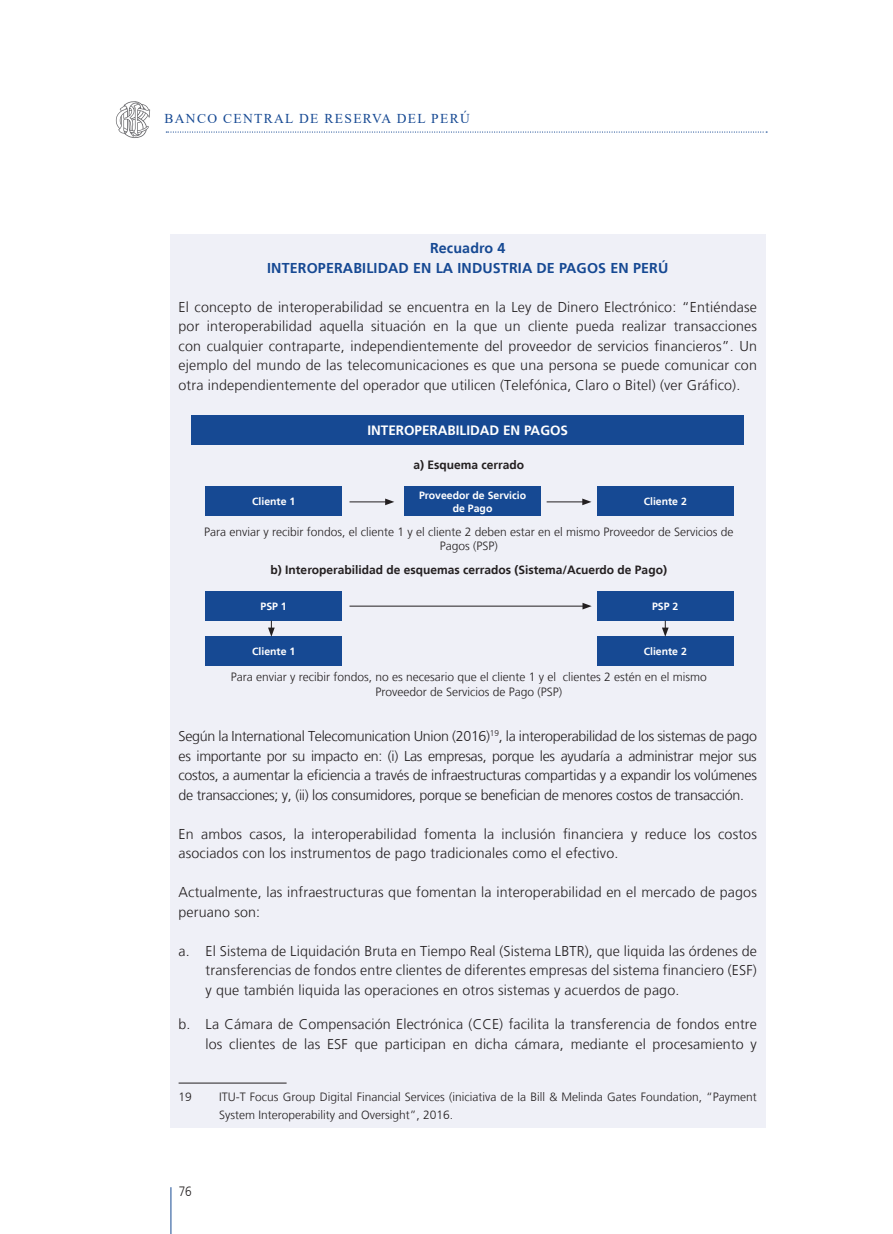
<style>
.page{position:relative;width:893px;height:1234px;background:#fff}
.page>*{position:absolute;margin:0;border:0;box-sizing:border-box;transform-origin:0 0}
.t1{font:300 14.25px/19.5px "Frutiger LT";letter-spacing:.01em;color:#231f20;text-align:justify}
.t2{font:700 14.25px/19.5px "Frutiger LT";letter-spacing:.01em;color:#164993;text-align:center}
.t3{font:13.5px "Times New Roman";letter-spacing:.1em;color:#164993}
.t4{font:700 13.5px "Frutiger LT";color:#fff}
.t5{font:300 13.5px "Frutiger LT";color:#231f20;scale:.88 1}
.t6{font:300 12px/14.4px "Frutiger LT";color:#231f20;text-align:center}
.t7{font:700 12px "Frutiger LT";color:#231f20}
.t8{font:700 10.5px/12.6px "Frutiger LT";color:#fff;text-align:center}
</style>
<div class="page">
<svg style="left:166px;top:131px;width:601px;height:2px"></svg>
<hr style="left:171px;top:1186px;width:1px;height:47px;background:#164993">
<svg style="left:116px;top:101px;width:34px;height:37px"></svg>
<div style="left:170px;top:234px;width:595px;height:893px;background:#eff0f7"></div>
<hr style="left:179px;top:1082px;width:108px;height:1px;background:#231f20">
<div style="left:191px;top:415px;width:553px;height:29px;background:#164993"></div>
<div style="left:205px;top:486px;width:137px;height:30px;background:#164993"></div>
<div style="left:205px;top:590px;width:137px;height:30px;background:#164993"></div>
<div style="left:205px;top:635px;width:137px;height:30px;background:#164993"></div>
<div style="left:597px;top:486px;width:136px;height:30px;background:#164993"></div>
<div style="left:597px;top:590px;width:136px;height:30px;background:#164993"></div>
<div style="left:597px;top:635px;width:136px;height:30px;background:#164993"></div>
<div style="left:404px;top:486px;width:137px;height:30px;background:#164993"></div>
<hr style="left:349px;top:501px;width:39px;height:1px;background:#231f20">
<svg style="left:385px;top:498px;width:9px;height:7px"></svg>
<svg style="left:268px;top:620px;width:7px;height:16px"></svg>
<svg style="left:662px;top:620px;width:7px;height:16px"></svg>
<hr style="left:349px;top:605px;width:236px;height:1px;background:#231f20">
<svg style="left:582px;top:602px;width:10px;height:7px"></svg>
<hr style="left:547px;top:501px;width:38px;height:1px;background:#231f20">
<svg style="left:582px;top:498px;width:9px;height:7px"></svg>
<p class="t3" style="left:164px;top:109px;width:307px">BANCO CENTRAL DE RESERVA DEL PERÚ</p>
<p class="t2" style="left:267px;top:238px;width:403px">Recuadro 4<br>INTEROPERABILIDAD EN LA INDUSTRIA DE PAGOS EN PERÚ</p>
<p class="t1" style="left:179px;top:297px;width:580px">El concepto de interoperabilidad se encuentra en la Ley de Dinero Electrónico: “Entiéndase por interoperabilidad aquella situación en la que un cliente pueda realizar transacciones con cualquier contraparte, independientemente del proveedor de servicios financieros”. Un ejemplo del mundo de las telecomunicaciones es que una persona se puede comunicar con otra independientemente del operador que utilicen (Telefónica, Claro o Bitel) (ver Gráfico).</p>
<p class="t4" style="left:367px;top:422px;width:202px">INTEROPERABILIDAD EN PAGOS</p>
<p class="t8" style="left:252px;top:495px;width:45px">Cliente 1</p>
<p class="t7" style="left:413px;top:457px;width:112px">a) Esquema cerrado</p>
<p class="t8" style="left:419px;top:489px;width:109px">Proveedor de Servicio de Pago</p>
<p class="t8" style="left:644px;top:495px;width:45px">Cliente 2</p>
<p class="t6" style="left:204px;top:524px;width:531px">Para enviar y recibir fondos, el cliente 1 y el cliente 2 deben estar en el mismo Proveedor de Servicios de<br>Pagos (PSP)</p>
<p class="t7" style="left:271px;top:562px;width:398px">b) Interoperabilidad de esquemas cerrados (Sistema/Acuerdo de Pago)</p>
<p class="t8" style="left:261px;top:599px;width:28px">PSP 1</p>
<p class="t8" style="left:252px;top:644px;width:45px">Cliente 1</p>
<p class="t8" style="left:652px;top:599px;width:28px">PSP 2</p>
<p class="t8" style="left:644px;top:644px;width:45px">Cliente 2</p>
<p class="t6" style="left:231px;top:670px;width:478px">Para enviar y recibir fondos, no es necesario que el cliente 1 y el clientes 2 estén en el mismo<br>Proveedor de Servicios de Pago (PSP)</p>
<p class="t1" style="left:179px;top:726px;width:580px">Según la International Telecomunication Union (2016)<sup>19</sup>, la interoperabilidad de los sistemas de pago es importante por su impacto en: (i) Las empresas, porque les ayudaría a administrar mejor sus costos, a aumentar la eficiencia a través de infraestructuras compartidas y a expandir los volúmenes de transacciones; y, (ii) los consumidores, porque se benefician de menores costos de transacción.</p>
<p class="t1" style="left:179px;top:824px;width:580px">En ambos casos, la interoperabilidad fomenta la inclusión financiera y reduce los costos asociados con los instrumentos de pago tradicionales como el efectivo.</p>
<p class="t1" style="left:179px;top:882px;width:580px">Actualmente, las infraestructuras que fomentan la interoperabilidad en el mercado de pagos peruano son:</p>
<p class="t1" style="left:206px;top:941px;width:553px;text-indent:-27px">a. El Sistema de Liquidación Bruta en Tiempo Real (Sistema LBTR), que liquida las órdenes de transferencias de fondos entre clientes de diferentes empresas del sistema financiero (ESF) y que también liquida las operaciones en otros sistemas y acuerdos de pago.</p>
<p class="t1" style="left:179px;top:1014px;width:580px;text-align:right">b. La Cámara de Compensación Electrónica (CCE) facilita la transferencia de fondos entre los clientes de las ESF que participan en dicha cámara, mediante el procesamiento y</p>
<p class="t6" style="left:179px;top:1089px;width:15px">19</p>
<p class="t6" style="left:219px;top:1087px;width:539px;line-height:18px;text-align:left">ITU-T Focus Group Digital Financial Services (iniciativa de la Bill &amp; Melinda Gates Foundation, “Payment<br>System Interoperability and Oversight”, 2016.</p>
<p class="t5" style="left:179px;top:1183px;width:16px">76</p>
</div>
